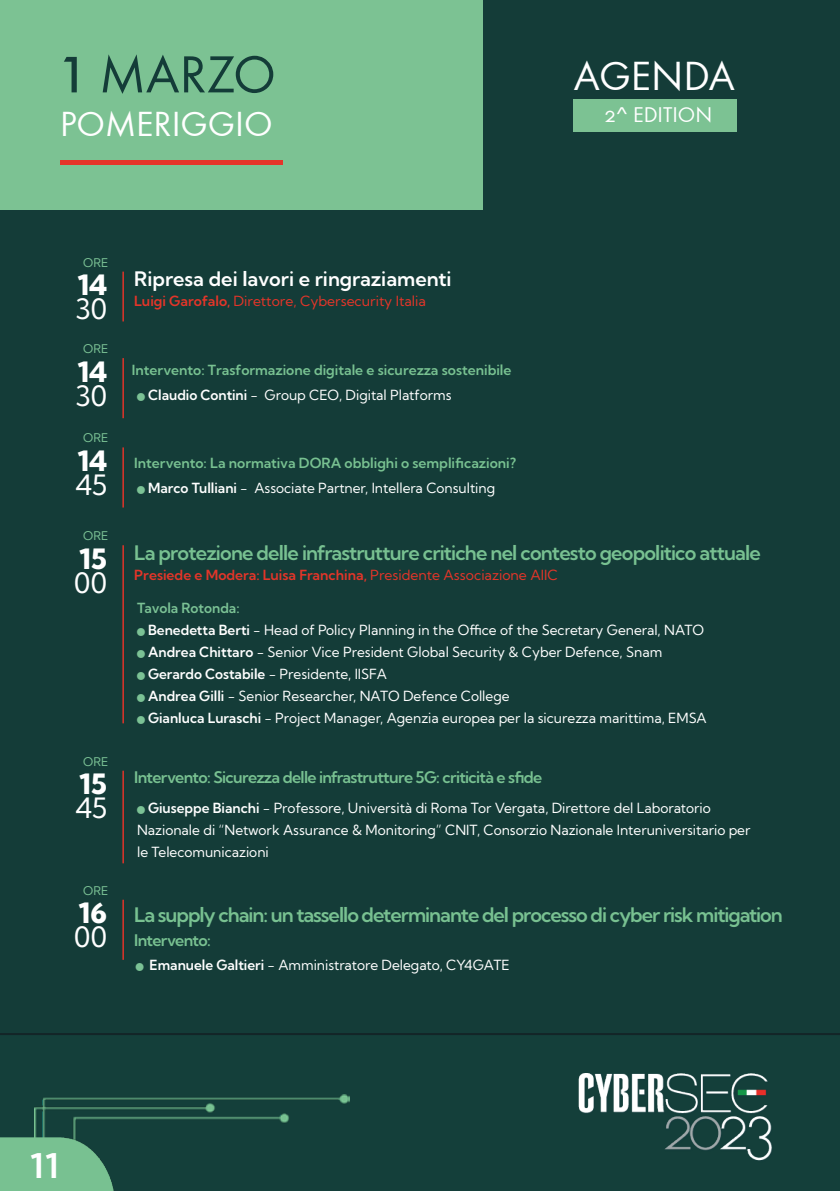
<style>
.page{position:relative;width:840px;height:1191px;background:#fff}
.page>*{position:absolute;margin:0;border:0;box-sizing:border-box;transform-origin:0 0}
.t1{font:54px "Futura SCTOT";color:#143c38}
.t2{font:42px "Futura SCTOT";color:#fff}
.t3{font:36px "Futura SCTOT";color:#fff}
.t4{font:600 34px "Kumbh Sans";color:#fff}
.t5{font:800 28px "Kumbh Sans";letter-spacing:-.005em;color:#fff}
.t6{font:28px "Kumbh Sans";color:#fff}
.t7{font:22px "Futura SCTOT";color:#fff}
.t8{font:600 20px "Kumbh Sans";letter-spacing:-.05em;color:#78c191}
.t9{font:600 20px "Kumbh Sans";color:#fff}
.t10{font:600 16px "Kumbh Sans";letter-spacing:-.04em;color:#78c191}
.t11{font:14px/22px "Kumbh Sans";color:#fff}
.t12{font:600 14px "Kumbh Sans";color:#78c191}
.t13{font:600 14px "Kumbh Sans";color:#e43529}
.t14{font:14px "Kumbh Sans";color:#e43529}
.t15{font:12px "Kumbh Sans";color:#7bc295}
.s1{font-size:70px}
.s2{font-weight:600}
.s3{font-weight:400}
.s4{font-weight:600;color:#7bc295}
</style>
<div class="page">
<div style="left:0;top:1034px;width:839px;height:157px;background:#143f3a"></div>
<img style="left:34px;top:1094px;width:315px;height:43px">
<img style="left:0;top:1137px;width:114px;height:54px">
<img style="left:578px;top:1073px;width:194px;height:88px">
<div style="left:0;top:0;width:839px;height:1034px;background:#143c38"></div>
<div style="left:0;top:0;width:482px;height:209px;background:#7cc293"></div>
<hr style="left:60px;top:161px;width:222px;height:4px;background:#e53429">
<div style="left:573px;top:99px;width:163px;height:33px;background:#7cc293"></div>
<hr style="left:0;top:1033px;width:839px;height:2px;background:#132527">
<hr style="left:122px;top:272px;width:2px;height:49px;background:#e53429">
<hr style="left:122px;top:358px;width:2px;height:60px;background:#e53429">
<hr style="left:122px;top:447px;width:2px;height:60px;background:#e53429">
<hr style="left:122px;top:545px;width:2px;height:178px;background:#e53429">
<hr style="left:122px;top:770px;width:2px;height:93px;background:#e53429">
<hr style="left:122px;top:899px;width:2px;height:60px;background:#e53429">
<h1 class="t1" style="left:60px;top:44px;width:217px"><span class="s1">1</span> MARZO</h1>
<h3 class="t3" style="left:60px;top:103px;width:214px">POMERIGGIO</h3>
<p class="t15" style="left:83px;top:255px;width:27px">ORE</p>
<h3 class="t5" style="left:77px;top:267px;width:31px">14</h3>
<h3 class="t6" style="left:75px;top:291px;width:33px">30</h3>
<p class="t15" style="left:83px;top:341px;width:27px">ORE</p>
<h3 class="t5" style="left:77px;top:354px;width:31px">14</h3>
<h3 class="t6" style="left:75px;top:378px;width:33px">30</h3>
<p class="t15" style="left:83px;top:430px;width:27px">ORE</p>
<h3 class="t5" style="left:77px;top:443px;width:31px">14</h3>
<h3 class="t6" style="left:75px;top:467px;width:33px">45</h3>
<p class="t15" style="left:83px;top:528px;width:27px">ORE</p>
<h3 class="t9" style="left:134px;top:267px;width:318px">Ripresa dei lavori e ringraziamenti</h3>
<p class="t14" style="left:134px;top:292px;width:293px"><span class="s2">Luigi Garofalo,</span> Direttore, Cybersecurity Italia</p>
<p class="t12" style="left:132px;top:361px;width:381px">Intervento: Trasformazione digitale e sicurezza sostenibile</p>
<p class="t11" style="left:148px;top:384px;width:305px"><span class="s2">Claudio Contini</span> - Group CEO, Digital Platforms</p>
<p class="t12" style="left:134px;top:454px;width:383px">Intervento: La normativa DORA obblighi o semplificazioni?</p>
<p class="t11" style="left:148px;top:476px;width:348px"><span class="s2">Marco Tulliani</span> - Associate Partner, Intellera Consulting</p>
<h2 class="t2" style="left:573px;top:53px;width:162px">AGENDA</h2>
<h3 class="t7" style="left:603px;top:103px;width:110px">2^ EDITION</h3>
<h3 class="t5" style="left:79px;top:541px;width:30px">15</h3>
<h3 class="t6" style="left:74px;top:565px;width:34px">00</h3>
<p class="t15" style="left:83px;top:754px;width:27px">ORE</p>
<h3 class="t5" style="left:79px;top:766px;width:30px">15</h3>
<h3 class="t6" style="left:75px;top:790px;width:33px">45</h3>
<p class="t15" style="left:83px;top:883px;width:27px">ORE</p>
<h3 class="t5" style="left:78px;top:895px;width:30px">16</h3>
<h3 class="t6" style="left:74px;top:919px;width:34px">00</h3>
<h3 class="t8" style="left:134px;top:540px;width:628px">La protezione delle infrastrutture critiche nel contesto geopolitico attuale</h3>
<p class="t13" style="left:134px;top:566px;width:425px">Presiede e Modera: Luisa Franchina, <span class="s3">Presidente Associazione AIIC</span></p>
<p class="t11" style="left:148px;top:597px;width:560px;text-indent:-11px"><span class="s4">Tavola Rotonda:<br></span><span class="s2">Benedetta Berti</span> - Head of Policy Planning in the Office of the Secretary General, NATO <span class="s2">Andrea Chittaro</span> - Senior Vice President Global Security &amp; Cyber Defence, Snam <span class="s2">Gerardo Costabile</span> - Presidente, IISFA<br><span class="s2">Andrea Gilli</span> - Senior Researcher, NATO Defence College<br><span class="s2">Gianluca Luraschi</span> - Project Manager, Agenzia europea per la sicurezza marittima, EMSA</p>
<p class="t10" style="left:134px;top:767px;width:409px">Intervento: Sicurezza delle infrastrutture 5G: criticità e sfide</p>
<p class="t11" style="left:137px;top:796px;width:614px;text-indent:11px"><span class="s2">Giuseppe Bianchi</span> - Professore, Università di Roma Tor Vergata, Direttore del Laboratorio<br>Nazionale di “Network Assurance &amp; Monitoring” CNIT, Consorzio Nazionale Interuniversitario per le Telecomunicazioni</p>
<h3 class="t8" style="left:134px;top:901px;width:649px">La supply chain: un tassello determinante del processo di cyber risk mitigation</h3>
<p class="t10" style="left:134px;top:929px;width:78px">Intervento:</p>
<p class="t11" style="left:149px;top:953px;width:361px"><span class="s2">Emanuele Galtieri</span> - Amministratore Delegato, CY4GATE</p>
<h3 class="t4" style="left:30px;top:1144px;width:30px">11</h3>
</div>
